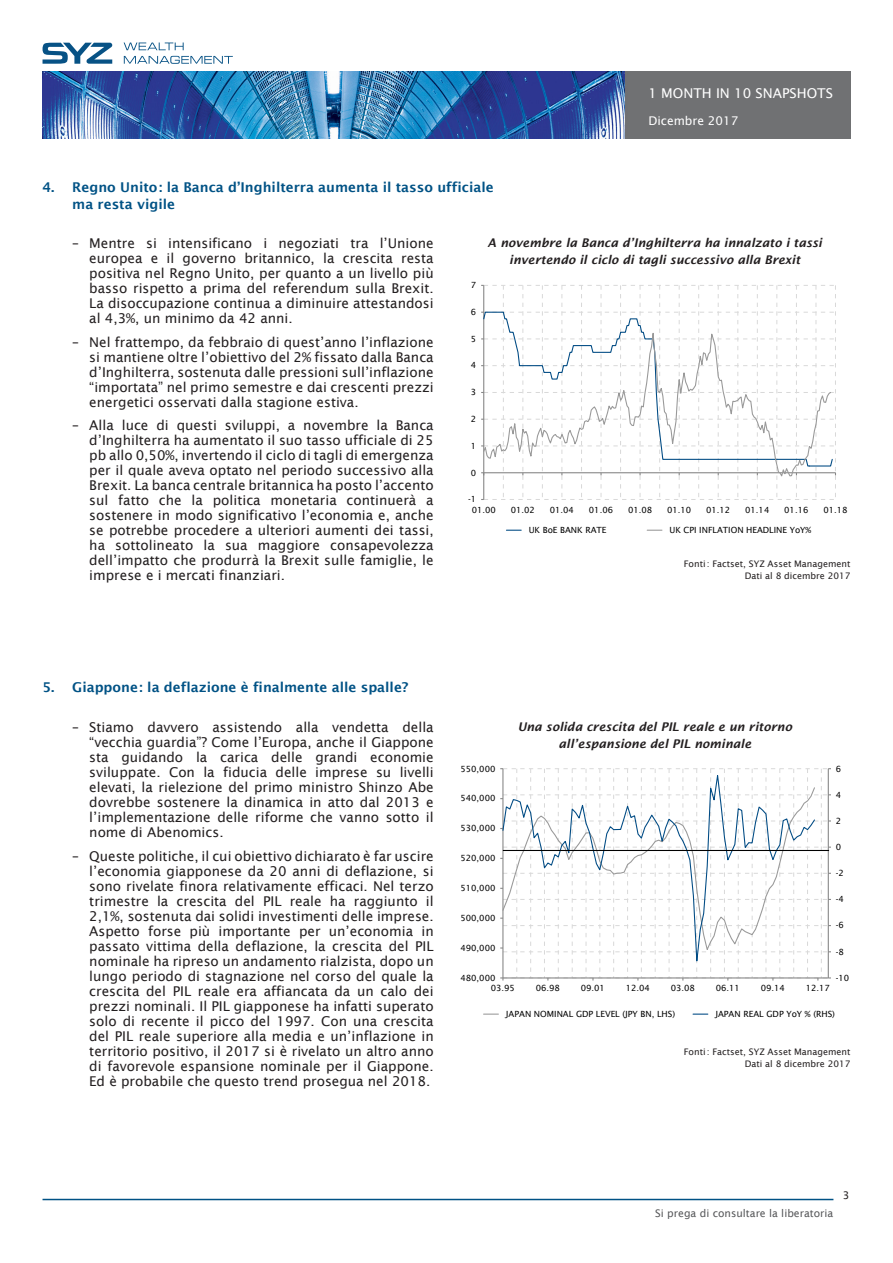
<style>
.page{position:relative;width:893px;height:1263px;background:#fff}
.page>*{position:absolute;margin:0;border:0;box-sizing:border-box;transform-origin:0 0}
.t1{font:13.5px/15px "Lucida Sans";color:#231f20;text-align:justify}
.t2{font:600 13.5px/16.5px "Lucida Sans";color:#005285}
.t3{font:13.5px "Lucida Sans";color:#fff}
.Graph_TITLES{font:italic 600 12px/16.5px "Lucida Sans";color:#231f20;text-align:center}
.t4{font:12px "Lucida Sans";color:#fff}
.t5{font:10.5px "Lucida Sans";color:#57585a}
.t6{font:10.5px "Lucida Sans";color:#231f20}
.Source_data{font:9px "Lucida Sans";color:#231f20}
.t7{font:8.55px "Lucida Sans";color:#000}
</style>
<div class="page">
<svg style="left:43px;top:43px;width:70px;height:21px"></svg>
<svg style="left:124px;top:43px;width:60px;height:7px"></svg>
<svg style="left:124px;top:56px;width:109px;height:8px"></svg>
<img style="left:43px;top:72px;width:807px;height:67px">
<hr style="left:43px;top:1199px;width:790px;height:1px;background:#005285">
<svg style="left:500px;top:768px;width:331px;height:212px"></svg>
<svg style="left:503px;top:769px;width:313px;height:205px"></svg>
<svg style="left:484px;top:1013px;width:14px;height:2px"></svg>
<svg style="left:693px;top:1013px;width:15px;height:2px"></svg>
<hr style="left:503px;top:850px;width:326px;height:1px;background:#000">
<svg style="left:481px;top:285px;width:355px;height:215px"></svg>
<svg style="left:506px;top:530px;width:15px;height:1px"></svg>
<svg style="left:647px;top:530px;width:15px;height:1px"></svg>
<p class="t3" style="left:648px;top:85px;width:186px">1 MONTH IN 10 SNAPSHOTS</p>
<p class="t2" style="left:72px;top:179px;width:423px;text-indent:-30px">4. Regno Unito: la Banca d’Inghilterra aumenta il tasso ufficiale ma resta vigile</p>
<p class="t4" style="left:648px;top:114px;width:91px">Dicembre 2017</p>
<p class="t1" style="left:89px;top:236px;width:346px;text-indent:-17px">– Mentre si intensificano i negoziati tra l’Unione europea e il governo britannico, la crescita resta positiva nel Regno Unito, per quanto a un livello più basso rispetto a prima del referendum sulla Brexit.<br>La disoccupazione continua a diminuire attestandosi al 4,3%, un minimo da 42 anni.</p>
<p class="t1" style="left:89px;top:334px;width:346px;text-indent:-17px">– Nel frattempo, da febbraio di quest’anno l’inflazione si mantiene oltre l’obiettivo del 2% fissato dalla Banca d’Inghilterra, sostenuta dalle pressioni sull’inflazione “importata” nel primo semestre e dai crescenti prezzi energetici osservati dalla stagione estiva.</p>
<p class="t1" style="left:89px;top:418px;width:346px;text-indent:-17px">– Alla luce di questi sviluppi, a novembre la Banca d’Inghilterra ha aumentato il suo tasso ufficiale di 25 pb allo 0,50%, invertendo il ciclo di tagli di emergenza per il quale aveva optato nel periodo successivo alla Brexit. La banca centrale britannica ha posto l’accento sul fatto che la politica monetaria continuerà a sostenere in modo significativo l’economia e, anche se potrebbe procedere a ulteriori aumenti dei tassi, ha sottolineato la sua maggiore consapevolezza dell’impatto che produrrà la Brexit sulle famiglie, le imprese e i mercati finanziari.</p>
<p class="t7" style="left:471px;top:280px;width:7px">7</p>
<p class="t7" style="left:471px;top:307px;width:7px">6</p>
<p class="t7" style="left:471px;top:334px;width:7px">5</p>
<p class="t7" style="left:471px;top:360px;width:7px">4</p>
<p class="t7" style="left:471px;top:387px;width:7px">3</p>
<p class="t7" style="left:471px;top:414px;width:7px">2</p>
<p class="t7" style="left:471px;top:441px;width:7px">1</p>
<p class="t7" style="left:471px;top:468px;width:7px">0</p>
<p class="t7" style="left:468px;top:494px;width:10px">-1</p>
<p class="Graph_TITLES" style="left:488px;top:234px;width:336px">A novembre la Banca d’Inghilterra ha innalzato i tassi invertendo il ciclo di tagli successivo alla Brexit</p>
<p class="t7" style="left:472px;top:505px;width:26px">01.00</p>
<p class="t7" style="left:511px;top:505px;width:26px">01.02</p>
<p class="t7" style="left:550px;top:505px;width:26px">01.04</p>
<p class="t7" style="left:589px;top:505px;width:26px">01.06</p>
<p class="t7" style="left:628px;top:505px;width:26px">01.08</p>
<p class="t7" style="left:667px;top:505px;width:26px">01.10</p>
<p class="t7" style="left:706px;top:505px;width:26px">01.12</p>
<p class="t7" style="left:745px;top:505px;width:26px">01.14</p>
<p class="t7" style="left:784px;top:505px;width:26px">01.16</p>
<p class="t7" style="left:823px;top:505px;width:26px">01.18</p>
<p class="t7" style="left:529px;top:525px;width:79px">UK BoE BANK RATE</p>
<p class="t7" style="left:669px;top:525px;width:143px">UK CPI INFLATION HEADLINE YoY%</p>
<p class="Source_data" style="left:684px;top:559px;width:168px">Fonti: Factset, SYZ Asset Management</p>
<p class="Source_data" style="left:745px;top:571px;width:107px">Dati al 8 dicembre 2017</p>
<p class="t2" style="left:43px;top:679px;width:368px">5. Giappone: la deflazione è finalmente alle spalle?</p>
<p class="t1" style="left:89px;top:720px;width:346px;text-indent:-17px">– Stiamo davvero assistendo alla vendetta della “vecchia guardia”? Come l’Europa, anche il Giappone sta guidando la carica delle grandi economie sviluppate. Con la fiducia delle imprese su livelli elevati, la rielezione del primo ministro Shinzo Abe dovrebbe sostenere la dinamica in atto dal 2013 e l’implementazione delle riforme che vanno sotto il nome di Abenomics.</p>
<p class="t1" style="left:89px;top:848px;width:346px;text-indent:-17px">– Queste politiche, il cui obiettivo dichiarato è far uscire l’economia giapponese da 20 anni di deflazione, si sono rivelate finora relativamente efficaci. Nel terzo trimestre la crescita del PIL reale ha raggiunto il 2,1%, sostenuta dai solidi investimenti delle imprese.<br>Aspetto forse più importante per un’economia in passato vittima della deflazione, la crescita del PIL nominale ha ripreso un andamento rialzista, dopo un lungo periodo di stagnazione nel corso del quale la crescita del PIL reale era affiancata da un calo dei prezzi nominali. Il PIL giapponese ha infatti superato solo di recente il picco del 1997. Con una crescita del PIL reale superiore alla media e un’inflazione in territorio positivo, il 2017 si è rivelato un altro anno di favorevole espansione nominale per il Giappone.<br>Ed è probabile che questo trend prosegua nel 2018.</p>
<p class="t7" style="left:460px;top:763px;width:36px">550,000</p>
<p class="t7" style="left:460px;top:793px;width:36px">540,000</p>
<p class="t7" style="left:460px;top:823px;width:36px">530,000</p>
<p class="t7" style="left:460px;top:853px;width:36px">520,000</p>
<p class="t7" style="left:460px;top:883px;width:36px">510,000</p>
<p class="t7" style="left:460px;top:913px;width:36px">500,000</p>
<p class="t7" style="left:460px;top:943px;width:36px">490,000</p>
<p class="t7" style="left:460px;top:973px;width:36px">480,000</p>
<p class="Graph_TITLES" style="left:518px;top:718px;width:276px">Una solida crescita del PIL reale e un ritorno all’espansione del PIL nominale</p>
<p class="t7" style="left:836px;top:763px;width:7px">6</p>
<p class="t7" style="left:836px;top:790px;width:7px">4</p>
<p class="t7" style="left:836px;top:816px;width:7px">2</p>
<p class="t7" style="left:836px;top:842px;width:7px">0</p>
<p class="t7" style="left:836px;top:868px;width:10px">-2</p>
<p class="t7" style="left:836px;top:894px;width:10px">-4</p>
<p class="t7" style="left:836px;top:920px;width:10px">-6</p>
<p class="t7" style="left:836px;top:947px;width:10px">-8</p>
<p class="t7" style="left:836px;top:973px;width:15px">-10</p>
<p class="t7" style="left:491px;top:983px;width:26px">03.95</p>
<p class="t7" style="left:536px;top:983px;width:26px">06.98</p>
<p class="t7" style="left:581px;top:983px;width:26px">09.01</p>
<p class="t7" style="left:626px;top:983px;width:26px">12.04</p>
<p class="t7" style="left:671px;top:983px;width:26px">03.08</p>
<p class="t7" style="left:716px;top:983px;width:26px">06.11</p>
<p class="t7" style="left:761px;top:983px;width:26px">09.14</p>
<p class="t7" style="left:806px;top:983px;width:26px">12.17</p>
<p class="t7" style="left:506px;top:1009px;width:171px">JAPAN NOMINAL GDP LEVEL (JPY BN, LHS)</p>
<p class="t7" style="left:715px;top:1009px;width:121px">JAPAN REAL GDP YoY % (RHS)</p>
<p class="Source_data" style="left:684px;top:1047px;width:168px">Fonti: Factset, SYZ Asset Management</p>
<p class="Source_data" style="left:745px;top:1059px;width:107px">Dati al 8 dicembre 2017</p>
<p class="t5" style="left:655px;top:1207px;width:180px">Si prega di consultare la liberatoria</p>
<p class="t6" style="left:843px;top:1189px;width:8px">3</p>
</div>
